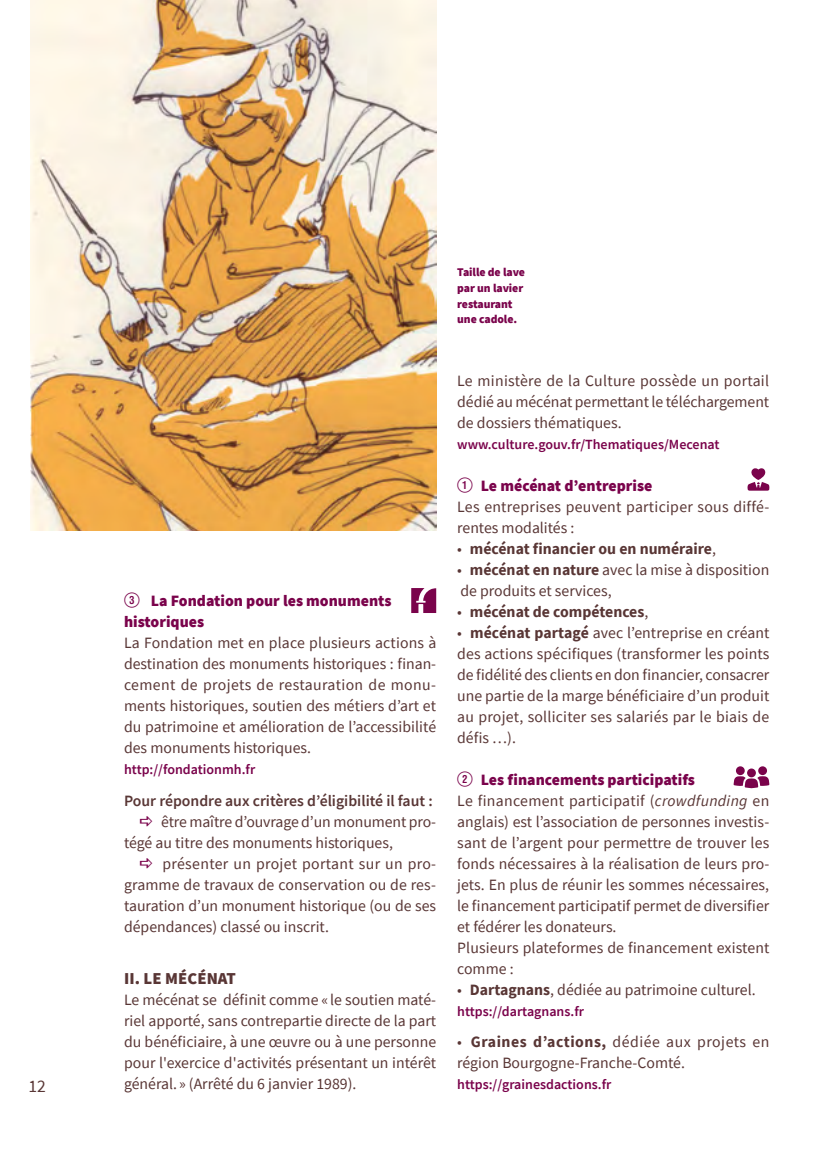
<style>
.page{position:relative;width:819px;height:1156px;background:#fff}
.page>*{position:absolute;margin:0;border:0;box-sizing:border-box;transform-origin:0 0}
.t1{font:17.5px "Source Sans Pro";color:#593635}
.t2{font:900 16.62px "Source Sans Pro";letter-spacing:.005em;color:#593635}
.t3{font:15.75px/21px "Source Sans Pro";color:#593635;text-align:justify}
.t4{font:700 15.75px "Source Sans Pro";color:#593635}
.t5{font:600 15.75px "Source Sans Pro";color:#593635}
.t6{font:900 15.75px/21px "Source Sans Pro";color:#7a034b}
.t7{font:600 14px "Source Sans Pro";color:#7a034b}
.t8{font:900 11.72px/15.8px "Source Sans Pro";letter-spacing:-.005em;color:#7a034b}
.s1{font-family:"Numerics P01";font-weight:400}
.s2{font-family:"Numerics P01";color:#7a034b}
.s3{font-weight:900;color:#7a034b}
.s4{font-weight:400}
.s5{font-weight:700}
.s6{font-style:italic}
</style>
<div class="page">
<svg style="left:411px;top:588px;width:25px;height:25px"></svg>
<svg style="left:747px;top:468px;width:22px;height:23px"></svg>
<svg style="left:733px;top:776px;width:36px;height:12px"></svg>
<div style="left:758px;top:766px;width:9px;height:9px;background:#7a034b;border-radius:50%"></div>
<div style="left:747px;top:768px;width:8px;height:9px;background:#7a034b;border-radius:50%"></div>
<div style="left:735px;top:766px;width:9px;height:9px;background:#7a034b;border-radius:50%"></div>
<img style="left:31px;top:0;width:405px;height:531px">
<p class="t1" style="left:28px;top:1074px;width:19px">12</p>
<p class="t6" style="left:124px;top:590px;width:269px"><span class="s1">E</span> La Fondation pour les monuments historiques</p>
<p class="t3" style="left:124px;top:632px;width:314px">La Fondation met en place plusieurs actions à destination des monuments historiques : finan&shy;cement de projets de restauration de monu&shy;ments historiques, soutien des métiers d’art et du patrimoine et amélioration de l’accessibilité des monuments historiques.</p>
<p class="t7" style="left:124px;top:760px;width:133px">http://fondationmh.fr</p>
<p class="t5" style="left:124px;top:790px;width:310px">Pour répondre aux critères d’éligibilité il faut :</p>
<p class="t3" style="left:124px;top:811px;width:313px;text-indent:37px">être maître d’ouvrage d’un monument pro&shy;tégé au titre des monuments historiques,</p>
<p class="t3" style="left:124px;top:853px;width:313px;text-indent:38px">présenter un projet portant sur un pro&shy;gramme de travaux de conservation ou de res&shy;tauration d’un monument historique (ou de ses dépendances) classé ou inscrit.</p>
<p class="t2" style="left:124px;top:967px;width:113px">II. LE MÉCÉNAT</p>
<p class="t3" style="left:124px;top:989px;width:313px">Le mécénat se définit comme « le soutien maté&shy;riel apporté, sans contrepartie directe de la part du bénéficiaire, à une œuvre ou à une personne pour l'exercice d'activités présentant un intérêt général. » (Arrêté du 6 janvier 1989).</p>
<p class="t8" style="left:457px;top:264px;width:69px">Taille de lave par un lavier restaurant une cadole.</p>
<p class="t3" style="left:457px;top:370px;width:313px">Le ministère de la Culture possède un portail dédié au mécénat permettant le téléchargement de dossiers thématiques.</p>
<p class="t7" style="left:457px;top:435px;width:264px">www.culture.gouv.fr/Thematiques/Mecenat</p>
<p class="t3" style="left:457px;top:475px;width:313px;text-align:left"><span class="s2">Q</span> <span class="s3">Le mécénat d’entreprise<br></span>Les entreprises peuvent participer sous diffé&shy;rentes modalités :</p>
<p class="t4" style="left:457px;top:538px;width:260px"><span class="s4">•</span> mécénat financier ou en numéraire<span class="s4">,</span></p>
<p class="t3" style="left:457px;top:559px;width:313px">• <span class="s5">mécénat en nature</span> avec la mise à disposition de produits et services,</p>
<p class="t4" style="left:457px;top:601px;width:192px"><span class="s4">•</span> mécénat de compétences<span class="s4">,</span></p>
<p class="t3" style="left:457px;top:622px;width:314px">• <span class="s5">mécénat partagé</span> avec l’entreprise en créant des actions spécifiques (transformer les points de fidélité des clients en don financier, consacrer une partie de la marge bénéficiaire d’un produit au projet, solliciter ses salariés par le biais de défis …).</p>
<p class="t3" style="left:457px;top:769px;width:314px;text-align:left"><span class="s2">W</span> <span class="s3">Les financements participatifs<br></span>Le financement participatif (<span class="s6">crowdfunding</span> en anglais) est l’association de personnes investis&shy;sant de l’argent pour permettre de trouver les fonds nécessaires à la réalisation de leurs pro&shy;jets. En plus de réunir les sommes nécessaires, le financement participatif permet de diversifier et fédérer les donateurs.<br>Plusieurs plateformes de financement existent comme :</p>
<p class="t3" style="left:457px;top:979px;width:300px">• <span class="s5">Dartagnans</span>, dédiée au patrimoine culturel.</p>
<p class="t7" style="left:457px;top:1002px;width:128px">https://dartagnans.fr</p>
<p class="t3" style="left:457px;top:1031px;width:314px">• <span class="s5">Graines d’actions,</span> dédiée aux projets en région Bourgogne-Franche-Comté.</p>
<p class="t7" style="left:457px;top:1075px;width:156px">https://grainesdactions.fr</p>
</div>
